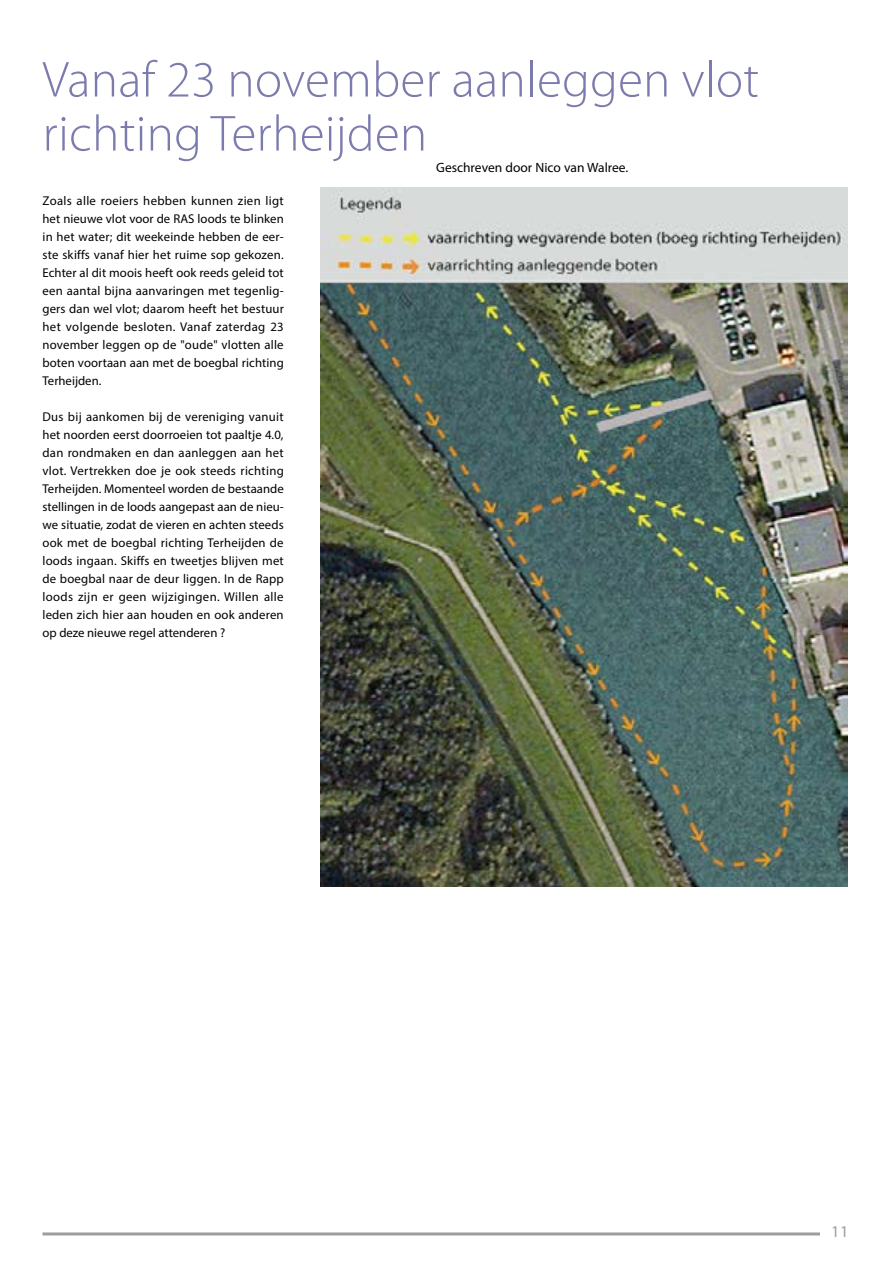
<style>
.page{position:relative;width:893px;height:1263px;background:#fff}
.page>*{position:absolute;margin:0;border:0;box-sizing:border-box;transform-origin:0 0}
.t1{font:300 51px/54px "Myriad Pro";letter-spacing:.005em;color:#7c7bae}
.t2{font:16.5px "Myriad Pro";color:#9d9d9c}
.t3{font:13.5px "Myriad Pro";color:#000}
.t4{font:12.75px/18px "Myriad Pro";letter-spacing:.005em;color:#000;text-align:justify}
</style>
<div class="page">
<hr style="left:43px;top:1232px;width:777px;height:3px;background:#9d9d9c">
<img style="left:320px;top:187px;width:527px;height:699px">
<h1 class="t1" style="left:43px;top:52px;width:718px">Vanaf 23 november aanleggen vlot richting Terheijden</h1>
<p class="t3" style="left:436px;top:159px;width:194px">Geschreven door Nico van Walree.</p>
<p class="t4" style="left:43px;top:191px;width:243px">Zoals alle roeiers hebben kunnen zien ligt het nieuwe vlot voor de RAS loods te blinken in het water; dit weekeinde hebben de eer&shy;ste skiffs vanaf hier het ruime sop gekozen.<br>Echter al dit moois heeft ook reeds geleid tot een aantal bijna aanvaringen met tegenlig&shy;gers dan wel vlot; daarom heeft het bestuur het volgende besloten. Vanaf zaterdag 23 november leggen op de "oude" vlotten alle boten voortaan aan met de boegbal richting Terheijden.</p>
<p class="t4" style="left:43px;top:407px;width:243px">Dus bij aankomen bij de vereniging vanuit het noorden eerst doorroeien tot paaltje 4.0, dan rondmaken en dan aanleggen aan het vlot. Vertrekken doe je ook steeds richting Terheijden. Momenteel worden de bestaande stellingen in de loods aangepast aan de nieu&shy;we situatie, zodat de vieren en achten steeds ook met de boegbal richting Terheijden de loods ingaan. Skiffs en tweetjes blijven met de boegbal naar de deur liggen. In de Rapp loods zijn er geen wijzigingen. Willen alle leden zich hier aan houden en ook anderen op deze nieuwe regel attenderen ?</p>
<p class="t2" style="left:831px;top:1221px;width:19px">11</p>
</div>
